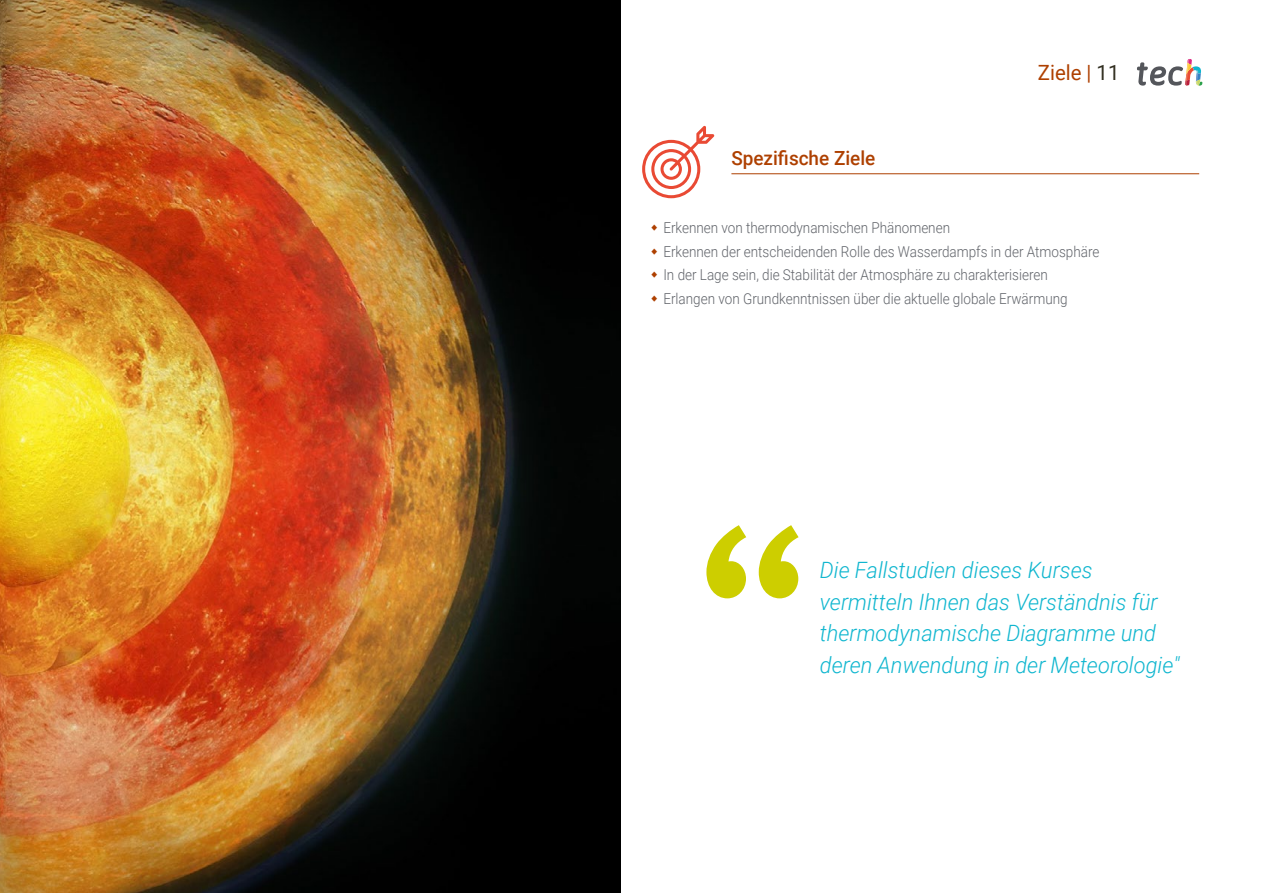
<style>
.page{position:relative;width:1263px;height:893px;background:#fff}
.page>*{position:absolute;margin:0;border:0;box-sizing:border-box;transform-origin:0 0}
.t1{font:italic 300 22.5px/31.5px "Roboto";color:#0fb6cf}
.t2{font:21px "Roboto";color:#ae4000}
.t3{font:500 19.5px "Roboto";color:#ae4000}
.t4{font:300 15px/23.7px "Roboto";color:#61646a;scale:.9 1}
.s1{color:#312e20}
</style>
<div class="page">
<hr style="left:731px;top:173px;width:468px;height:1px;background:#ae4000">
<svg style="left:1137px;top:59px;width:65px;height:27px"></svg>
<svg style="left:642px;top:126px;width:72px;height:72px"></svg>
<svg style="left:706px;top:525px;width:92px;height:73px"></svg>
<img style="left:0;top:0;width:621px;height:893px">
<h3 class="t3" style="left:731px;top:144px;width:145px">Spezifische Ziele</h3>
<h2 class="t2" style="left:1038px;top:57px;width:83px">Ziele | <span class="s1">11</span></h2>
<p class="t4" style="left:663px;top:215px;width:486px">Erkennen von thermodynamischen Phänomenen<br>Erkennen der entscheidenden Rolle des Wasserdampfs in der Atmosphäre In der Lage sein, die Stabilität der Atmosphäre zu charakterisieren Erlangen von Grundkenntnissen über die aktuelle globale Erwärmung</p>
<h1 class="t1" style="left:820px;top:554px;width:361px">Die Fallstudien dieses Kurses vermitteln Ihnen das Verständnis für thermodynamische Diagramme und deren Anwendung in der Meteorologie"</h1>
</div>
